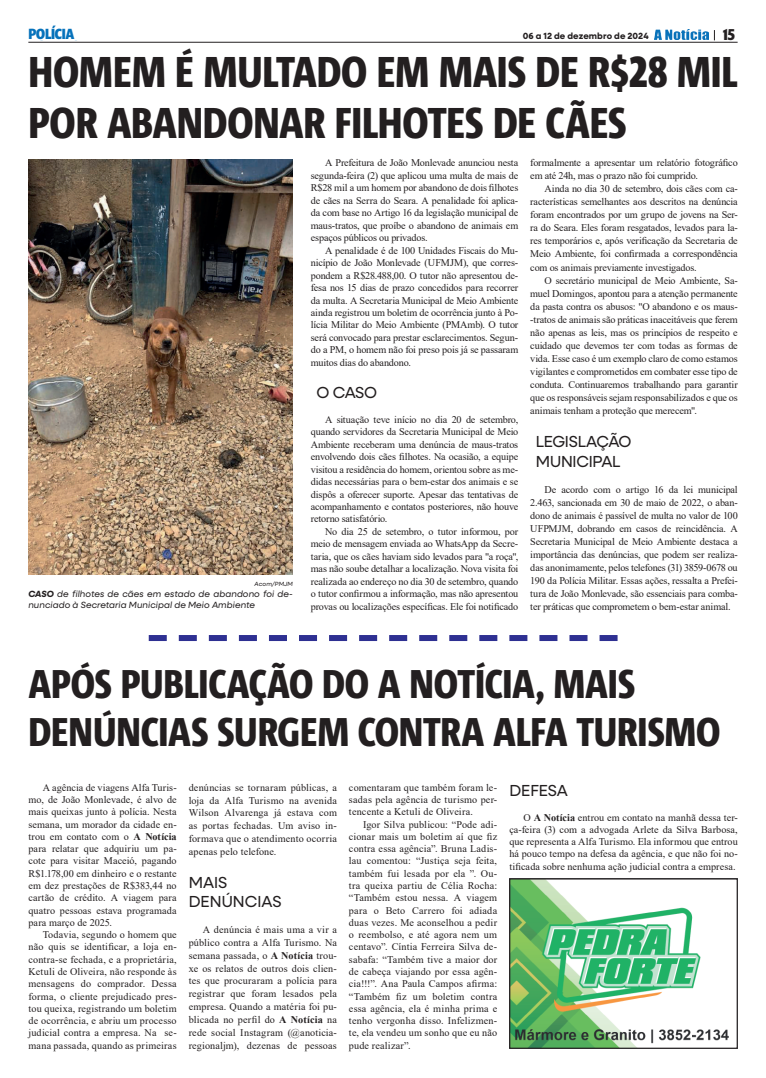
<style>
.page{position:relative;width:766px;height:1078px;background:#fff}
.page>*{position:absolute;margin:0;border:0;box-sizing:border-box;transform-origin:0 0}
.t1{font:800 43px/51.6px "Corpid Cd";letter-spacing:-.01em;color:#231f20}
.t2{font:800 40px/48px "Corpid Cd";letter-spacing:-.01em;color:#231f20}
.t3{font:16px/20px "Neulis Sans";letter-spacing:-.015em;color:#231f20}
.t4{font:700 16px "Prenton RP Cond";color:#231f20}
.t5{font:700 15px "Prenton RP Cond";color:#0672bb}
.t6{font:10.2px/12.3px "Times New Roman";letter-spacing:-.005em;color:#231f20;text-align:justify}
.t7{font:italic 9px/10.8px "Neulis Sans";letter-spacing:.01em;color:#231f20}
.t8{font:700 9px "Neulis Sans";letter-spacing:.01em;color:#231f20}
.t9{font:italic 6px "Neulis Sans";letter-spacing:.02em;color:#231f20}
.s1{font-size:51.2px}
.s2{font-weight:700}
</style>
<div class="page">
<img style="left:654px;top:30px;width:54px;height:9px">
<hr style="left:28px;top:42px;width:709px;height:1px;background:#231f20">
<img style="left:511px;top:880px;width:218px;height:166px">
<div style="left:509px;top:878px;width:228px;height:170px;border:1px solid #231f20"></div>
<img style="left:29px;top:159px;width:264px;height:415px">
<svg style="left:149px;top:635px;width:468px;height:6px"></svg>
<h3 class="t5" style="left:28px;top:24px;width:47px">POLÍCIA</h3>
<h3 class="t5" style="left:37px;top:25px;width:44px">GERAIS</h3>
<p class="t8" style="left:522px;top:29px;width:127px">06 a 12 de dezembro de 2024</p>
<h3 class="t4" style="left:723px;top:24px;width:13px">15</h3>
<h1 class="t1" style="left:29px;top:46px;width:710px">HOMEM É MULTADO EM MAIS DE R$<span class="s1">2</span>8 MIL<br>POR ABANDONAR FILHOTES DE CÃES</h1>
<p class="t6" style="left:311px;top:156px;width:209px;text-indent:14px">A Prefeitura de João Monlevade anunciou nesta segunda-feira (2) que aplicou uma multa de mais de R$28 mil a um homem por abandono de dois filhotes de cães na Serra do Seara. A penalidade foi aplica&shy;da com base no Artigo 16 da legislação municipal de maus-tratos, que proíbe o abandono de animais em espaços públicos ou privados.</p>
<p class="t6" style="left:311px;top:243px;width:209px;text-indent:14px">A penalidade é de 100 Unidades Fiscais do Mu&shy;nicípio de João Monlevade (UFMJM), que corres&shy;pondem a R$28.488,00. O tutor não apresentou de&shy;fesa nos 15 dias de prazo concedidos para recorrer da multa. A Secretaria Municipal de Meio Ambiente ainda registrou um boletim de ocorrência junto à Po&shy;lícia Militar do Meio Ambiente (PMAmb). O tutor será convocado para prestar esclarecimentos. Segun&shy;do a PM, o homem não foi preso pois já se passaram muitos dias do abandono.</p>
<h3 class="t3" style="left:316px;top:381px;width:62px">O CASO</h3>
<p class="t6" style="left:311px;top:412px;width:209px;text-indent:14px">A situação teve início no dia 20 de setembro, quando servidores da Secretaria Municipal de Meio Ambiente receberam uma denúncia de maus-tratos envolvendo dois cães filhotes. Na ocasião, a equipe visitou a residência do homem, orientou sobre as me&shy;didas necessárias para o bem-estar dos animais e se dispôs a oferecer suporte. Apesar das tentativas de acompanhamento e contatos posteriores, não houve retorno satisfatório.</p>
<p class="t6" style="left:311px;top:525px;width:209px;text-indent:14px">No dia 25 de setembro, o tutor informou, por meio de mensagem enviada ao WhatsApp da Secre&shy;taria, que os cães haviam sido levados para "a roça", mas não soube detalhar a localização. Nova visita foi realizada ao endereço no dia 30 de setembro, quando o tutor confirmou a informação, mas não apresentou provas ou localizações específicas. Ele foi notificado</p>
<p class="t6" style="left:530px;top:156px;width:209px;line-height:13px">formalmente a apresentar um relatório fotográfico em até 24h, mas o prazo não foi cumprido.</p>
<p class="t6" style="left:530px;top:182px;width:209px;line-height:13px;text-indent:14px">Ainda no dia 30 de setembro, dois cães com ca&shy;racterísticas semelhantes aos descritos na denúncia foram encontrados por um grupo de jovens na Ser&shy;ra do Seara. Eles foram resgatados, levados para la&shy;res temporários e, após verificação da Secretaria de Meio Ambiente, foi confirmada a correspondência com os animais previamente investigados.</p>
<p class="t6" style="left:530px;top:273px;width:209px;line-height:13px;text-indent:14px">O secretário municipal de Meio Ambiente, Sa&shy;muel Domingos, apontou para a atenção permanente da pasta contra os abusos: "O abandono e os maus--tratos de animais são práticas inaceitáveis que ferem não apenas as leis, mas os princípios de respeito e cuidado que devemos ter com todas as formas de vida. Esse caso é um exemplo claro de como estamos vigilantes e comprometidos em combater esse tipo de conduta. Continuaremos trabalhando para garantir que os responsáveis sejam responsabilizados e que os animais tenham a proteção que merecem".</p>
<h3 class="t3" style="left:536px;top:430px;width:97px">LEGISLAÇÃO<br>MUNICIPAL</h3>
<p class="t6" style="left:530px;top:482px;width:209px;line-height:13px;text-indent:14px">De acordo com o artigo 16 da lei municipal 2.463, sancionada em 30 de maio de 2022, o aban&shy;dono de animais é passível de multa no valor de 100<br>UFPMJM, dobrando em casos de reincidência. A Secretaria Municipal de Meio Ambiente destaca a importância das denúncias, que podem ser realiza&shy;das anonimamente, pelos telefones (31) 3859-0678 ou 190 da Polícia Militar. Essas ações, ressalta a Prefei&shy;tura de João Monlevade, são essenciais para comba&shy;ter práticas que comprometem o bem-estar animal.</p>
<p class="t9" style="left:254px;top:579px;width:40px">Acom/PMJM</p>
<p class="t7" style="left:28px;top:587px;width:266px"><span class="s2">CASO</span> de filhotes de cães em estado de abandono foi de&shy;nunciado à Secretaria Municipal de Meio Ambiente</p>
<h2 class="t2" style="left:28px;top:660px;width:693px">APÓS PUBLICAÇÃO DO A NOTÍCIA, MAIS<br>DENÚNCIAS SURGEM CONTRA ALFA TURISMO</h2>
<p class="t6" style="left:28px;top:780px;width:150px;text-indent:14px">A agência de viagens Alfa Turis&shy;mo, de João Monlevade, é alvo de mais queixas junto à polícia. Nesta semana, um morador da cidade en&shy;trou em contato com o <span class="s2">A Notícia </span>para relatar que adquiriu um pa&shy;cote para visitar Maceió, pagando R$1.178,00 em dinheiro e o restante em dez prestações de R$383,44 no cartão de crédito. A viagem para quatro pessoas estava programada para março de 2025.</p>
<p class="t6" style="left:28px;top:928px;width:150px;text-indent:14px">Todavia, segundo o homem que não quis se identificar, a loja en&shy;contra-se fechada, e a proprietária, Ketuli de Oliveira, não responde às mensagens do comprador. Dessa forma, o cliente prejudicado pres&shy;tou queixa, registrando um boletim de ocorrência, e abriu um processo judicial contra a empresa. Na se&shy;mana passada, quando as primeiras</p>
<p class="t6" style="left:189px;top:780px;width:150px;line-height:12.8px">denúncias se tornaram públicas, a loja da Alfa Turismo na avenida Wilson Alvarenga já estava com as portas fechadas. Um aviso in&shy;formava que o atendimento ocorria apenas pelo telefone.</p>
<h3 class="t3" style="left:189px;top:871px;width:94px">MAIS<br>DENÚNCIAS</h3>
<p class="t6" style="left:189px;top:922px;width:150px;line-height:12.8px;text-indent:14px">A denúncia é mais uma a vir a público contra a Alfa Turismo. Na semana passada, o <span class="s2">A Notícia</span> trou&shy;xe os relatos de outros dois clien&shy;tes que procuraram a polícia para registrar que foram lesados pela empresa. Quando a matéria foi pu&shy;blicada no perfil do <span class="s2">A Notícia</span> na rede social Instagram (@anoticia&shy;regionaljm), dezenas de pessoas</p>
<p class="t6" style="left:349px;top:780px;width:150px">comentaram que também foram le&shy;sadas pela agência de turismo per&shy;tencente a Ketuli de Oliveira.</p>
<p class="t6" style="left:349px;top:817px;width:150px;text-indent:14px">Igor Silva publicou: “Pode adi&shy;cionar mais um boletim aí que fiz contra essa agência”. Bruna Ladis&shy;lau comentou: “Justiça seja feita, também fui lesada por ela ”. Ou&shy;tra queixa partiu de Célia Rocha: “Também estou nessa. A viagem para o Beto Carrero foi adiada duas vezes. Me aconselhou a pedir o reembolso, e até agora nem um centavo”. Cíntia Ferreira Silva de&shy;sabafa: “Também tive a maior dor de cabeça viajando por essa agên&shy;cia!!!”. Ana Paula Campos afirma: “Também fiz um boletim contra essa agência, ela é minha prima e tenho vergonha disso. Infelizmen&shy;te, ela vendeu um sonho que eu não pude realizar”.</p>
<h3 class="t3" style="left:509px;top:779px;width:60px">DEFESA</h3>
<p class="t6" style="left:509px;top:810px;width:230px;text-indent:14px">O <span class="s2">A Notícia</span> entrou em contato na manhã dessa ter&shy;ça-feira (3) com a advogada Arlete da Silva Barbosa, que representa a Alfa Turismo. Ela informou que entrou há pouco tempo na defesa da agência, e que não foi no&shy;tificada sobre nenhuma ação judicial contra a empresa.</p>
</div>
